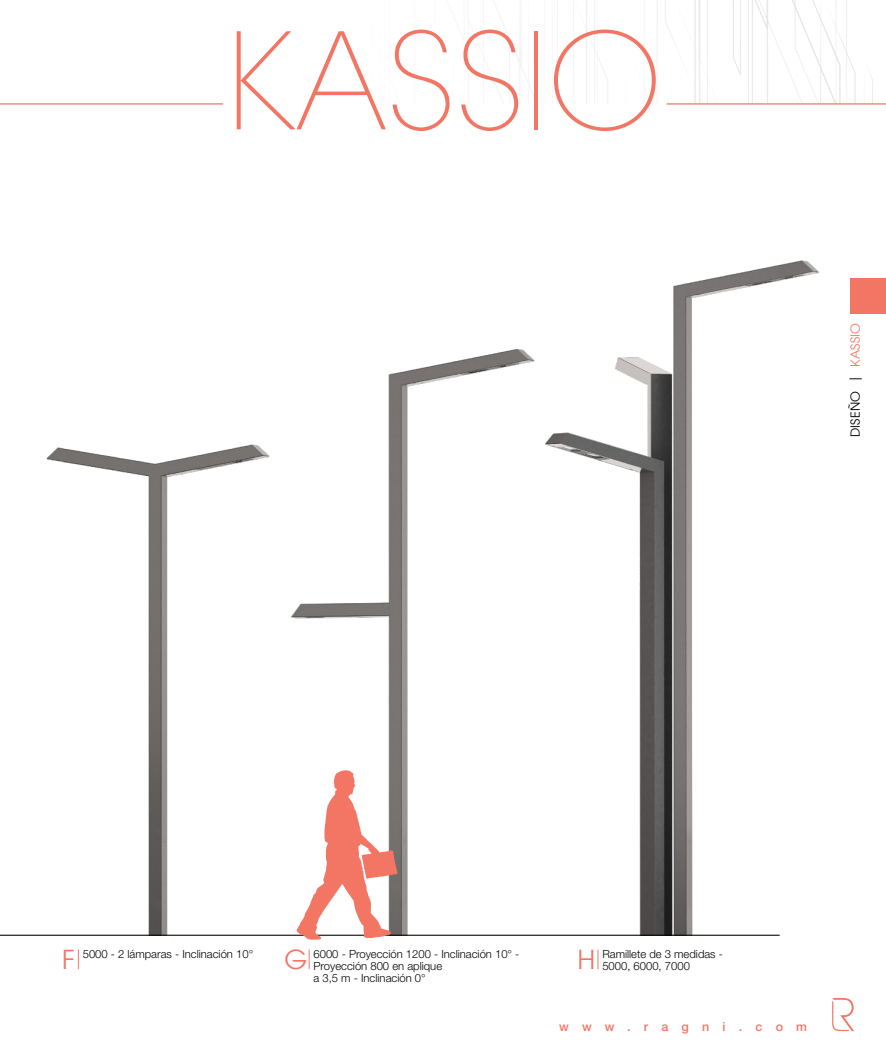
<style>
.page{position:relative;width:886px;height:1063px;background:#fff}
.page>*{position:absolute;margin:0;border:0;box-sizing:border-box;transform-origin:0 0}
.t1{font:200 132.5px "ITC Avant Garde Std";color:#f37665}
.t2{font:26.12px "Avant Garde";color:#f37665}
.t3{font:500 12.5px "Helvetica Neue LT Std";letter-spacing:1.055em;color:#f37665}
.t4{font:12.5px "Avant Garde";letter-spacing:.02em;color:#000}
.t5{font:300 11.25px/12px "Helvetica Neue LT Std";color:#000}
.s1{color:#f37665}
</style>
<div class="page">
<img style="left:508px;top:0;width:365px;height:103px">
<hr style="left:0;top:103px;width:223px;height:2px;background:#f37665">
<hr style="left:666px;top:103px;width:220px;height:2px;background:#f37665">
<img style="left:34px;top:444px;width:227px;height:491px">
<img style="left:589px;top:260px;width:230px;height:675px">
<img style="left:261px;top:349px;width:328px;height:586px">
<svg style="left:78px;top:950px;width:1px;height:19px"></svg>
<svg style="left:309px;top:950px;width:1px;height:19px"></svg>
<svg style="left:598px;top:950px;width:1px;height:19px"></svg>
<svg style="left:832px;top:998px;width:22px;height:33px"></svg>
<div style="left:850px;top:278px;width:36px;height:35px;background:#f37665"></div>
<hr style="left:0;top:935px;width:780px;height:1px;background:#000">
<svg style="left:296px;top:770px;width:102px;height:170px"></svg>
<p class="t1" style="left:225px;top:4px;width:438px">KASSIO</p>
<p class="t4" style="left:848px;top:437px;width:116px;rotate:-90deg">DISEÑO | <span class="s1">KASSIO</span></p>
<p class="t2" style="left:62px;top:944px;width:14px">F</p>
<p class="t5" style="left:83px;top:947px;width:172px">5000 - 2 lámparas - Inclinación 10°</p>
<p class="t2" style="left:285px;top:944px;width:24px">G</p>
<p class="t5" style="left:313px;top:947px;width:207px">6000 - Proyección 1200 - Inclinación 10° -<br>Proyección 800 en aplique<br>a 3,5 m - Inclinación 0°</p>
<p class="t2" style="left:577px;top:944px;width:19px">H</p>
<p class="t5" style="left:602px;top:947px;width:122px">Ramillete de 3 medidas -<br>5000, 6000, 7000</p>
<p class="t3" style="left:559px;top:1019px;width:250px">www.ragni.com</p>
</div>
